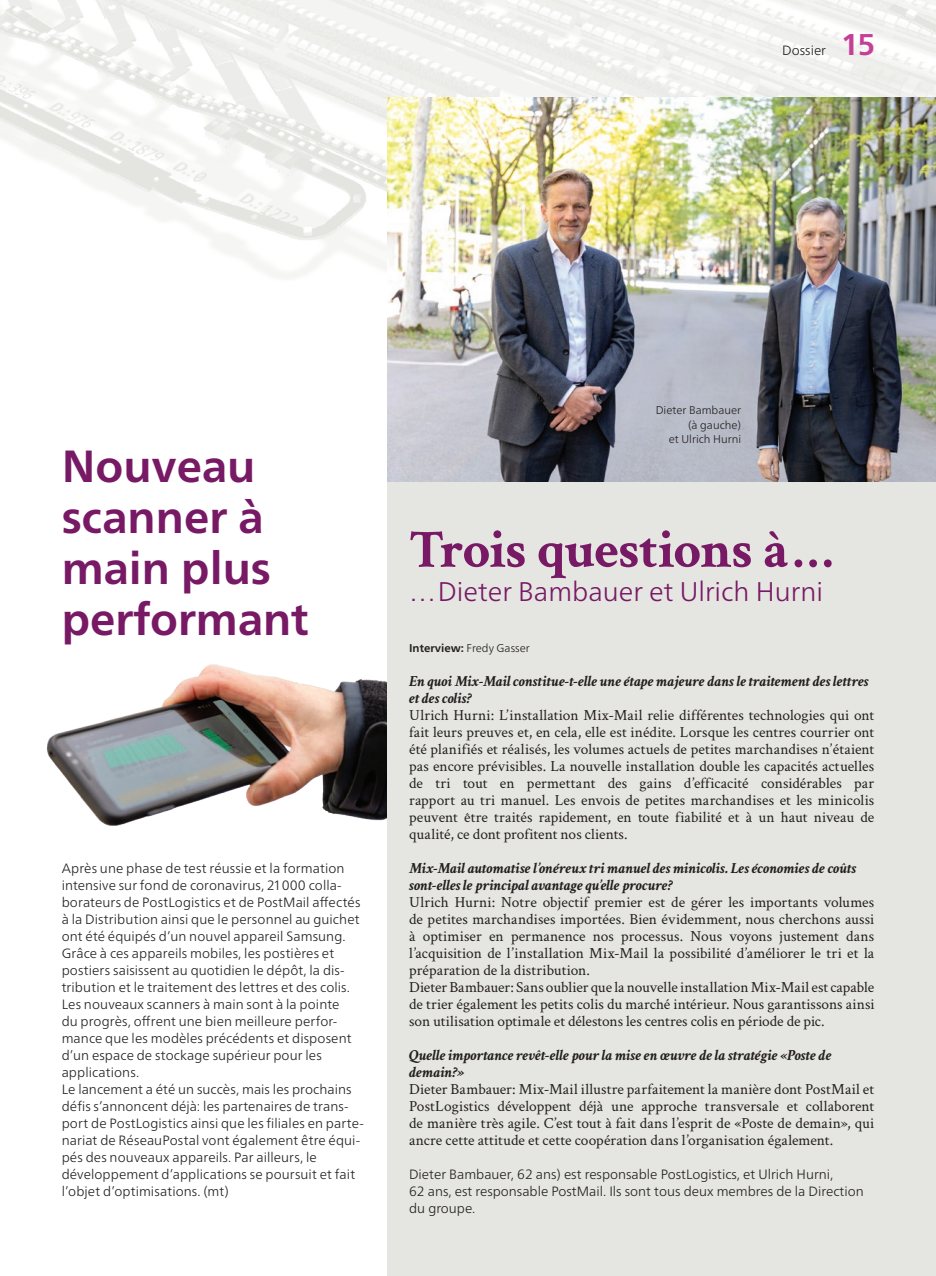
<style>
.page{position:relative;width:936px;height:1276px;background:#fff}
.page>*{position:absolute;margin:0;border:0;box-sizing:border-box;transform-origin:0 0}
.t1{font:700 54px "Crimson Text";letter-spacing:-.02em;color:#771965}
.t2{font:700 45px/51px "Frutiger Neue LT Pro";color:#771965}
.t3{font:700 30px "Frutiger Neue LT Pro";color:#c53f97}
.t4{font:300 27px "Frutiger Neue LT Pro";color:#771965}
.t5{font:15.3px/17px "Crimson Text";letter-spacing:.005em;color:#231f20;text-align:justify}
.t6{font:italic 700 15.3px/17px "Crimson Text";letter-spacing:.005em;color:#231f20}
.t7{font:300 13.5px/17px "Frutiger Neue LT Pro";letter-spacing:.005em;color:#231f20}
.t8{font:300 11.25px/14.9px "Frutiger Neue LT Pro";color:#231f20;text-align:right}
.s1{font-weight:700}
</style>
<div class="page">
<img style="left:0;top:0;width:935px;height:278px">
<img style="left:47px;top:558px;width:341px;height:487px">
<div style="left:388px;top:98px;width:547px;height:1178px;background:#e5e5e1"></div>
<img style="left:388px;top:98px;width:547px;height:384px">
<p class="t7" style="left:782px;top:42px;width:45px">Dossier</p>
<h3 class="t3" style="left:841px;top:27px;width:36px">15</h3>
<h2 class="t2" style="left:62px;top:440px;width:248px">Nouveau scanner à main plus performant</h2>
<p class="t7" style="left:62px;top:860px;width:304px">Après une phase de test réussie et la formation intensive sur fond de coronavirus, 21000 colla&shy;borateurs de PostLogistics et de PostMail affectés à la Distribution ainsi que le personnel au guichet ont été équipés d’un nouvel appareil Samsung.<br>Grâce à ces appareils mobiles, les postières et postiers saisissent au quotidien le dépôt, la dis&shy;tribution et le traitement des lettres et des colis.<br>Les nouveaux scanners à main sont à la pointe<br>du progrès, offrent une bien meilleure perfor&shy;mance que les modèles précédents et disposent d’un espace de stockage supérieur pour les applications.<br>Le lancement a été un succès, mais les prochains défis s’annoncent déjà: les partenaires de trans&shy;port de PostLogistics ainsi que les filiales en parte&shy;nariat de RéseauPostal vont également être équi&shy;pés des nouveaux appareils. Par ailleurs, le développement d’applications se poursuit et fait l’objet d’optimisations. (mt)</p>
<p class="t8" style="left:655px;top:402px;width:87px">Dieter Bambauer (à gauche)<br>et Ulrich Hurni</p>
<h1 class="t1" style="left:409px;top:516px;width:426px">Trois questions à…</h1>
<h3 class="t4" style="left:409px;top:575px;width:415px">…Dieter Bambauer et Ulrich Hurni</h3>
<p class="t8" style="left:409px;top:640px;width:122px"><span class="s1">Interview:</span> Fredy Gasser</p>
<p class="t6" style="left:409px;top:672px;width:461px">En quoi Mix-Mail constitue-t-elle une étape majeure dans le traitement des lettres et des colis?</p>
<p class="t5" style="left:409px;top:706px;width:466px">Ulrich Hurni: L’installation Mix-Mail relie différentes technologies qui ont fait leurs preuves et, en cela, elle est inédite. Lorsque les centres courrier ont été planifiés et réalisés, les volumes actuels de petites marchandises n’étaient pas encore prévisibles. La nouvelle installation double les capacités actuelles de tri tout en permettant des gains d’efficacité considérables par rapport au tri manuel. Les envois de petites marchandises et les minicolis peuvent être traités rapidement, en toute fiabilité et à un haut niveau de qualité, ce dont profitent nos clients.</p>
<p class="t6" style="left:409px;top:859px;width:448px">Mix-Mail automatise l’onéreux tri manuel des minicolis. Les économies de coûts sont-elles le principal avantage qu’elle procure?</p>
<p class="t5" style="left:409px;top:893px;width:466px;text-align:left">Ulrich Hurni: Notre objectif premier est de gérer les importants volumes de petites marchandises importées. Bien évidemment, nous cherchons aussi à optimiser en permanence nos processus. Nous voyons justement dans l’acquisition de l’installation Mix-Mail la possibilité d’améliorer le tri et la préparation de la distribution.<br>Dieter Bambauer: Sans oublier que la nouvelle installation Mix-Mail est capable de trier également les petits colis du marché intérieur. Nous garantissons ainsi son utilisation optimale et délestons les centres colis en période de pic.</p>
<p class="t6" style="left:409px;top:1046px;width:424px">Quelle importance revêt-elle pour la mise en œuvre de la stratégie «Poste de demain?»</p>
<p class="t5" style="left:409px;top:1080px;width:466px">Dieter Bambauer: Mix-Mail illustre parfaitement la manière dont PostMail et PostLogistics développent déjà une approche transversale et collaborent de manière très agile. C’est tout à fait dans l’esprit de «Poste de demain», qui ancre cette attitude et cette coopération dans l’organisation également.</p>
<p class="t7" style="left:409px;top:1166px;width:456px">Dieter Bambauer, 62 ans) est responsable PostLogistics, et Ulrich Hurni,<br>62 ans, est responsable PostMail. Ils sont tous deux membres de la Direction du groupe.</p>
</div>
